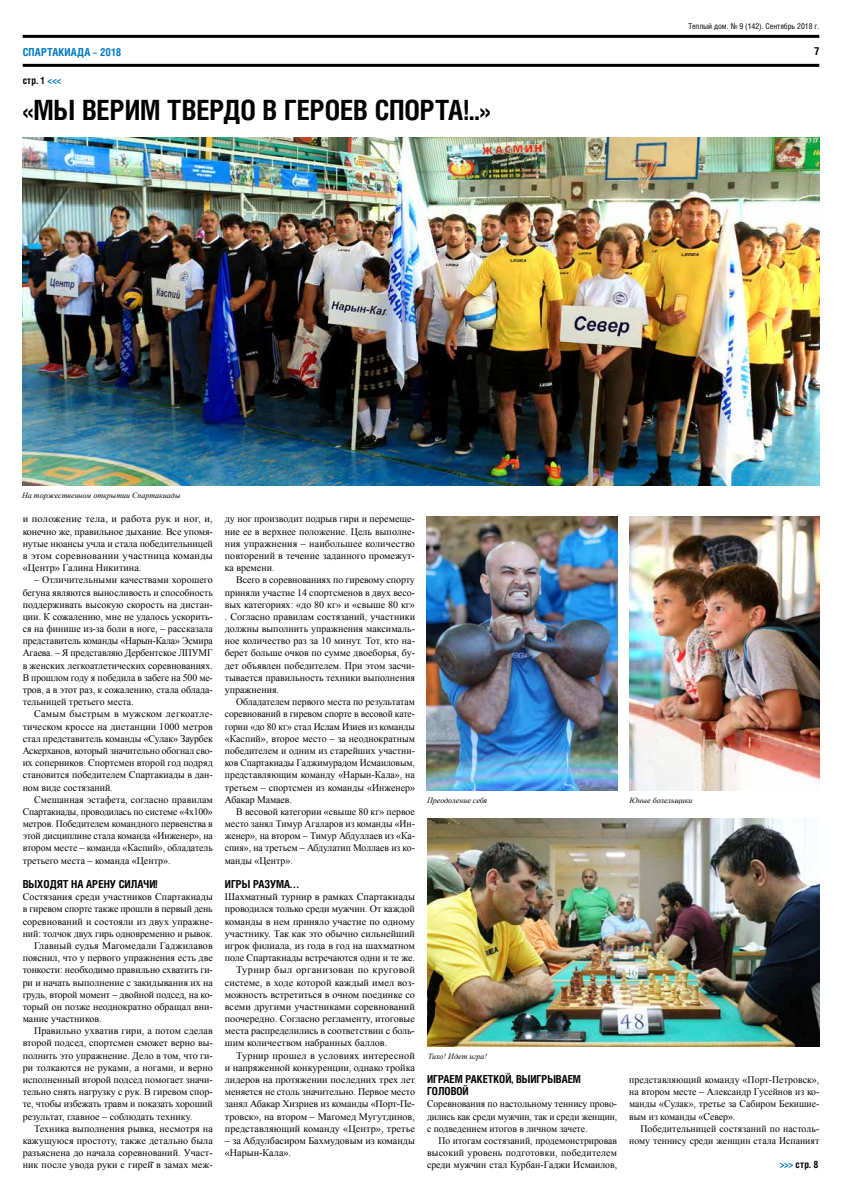
<style>
.page{position:relative;width:842px;height:1191px;background:#fff}
.page>*{position:absolute;margin:0;border:0;box-sizing:border-box;transform-origin:0 0}
.t1{font:700 27.9px "Helios Cond";letter-spacing:-.005em;color:#000}
.t2{font:700 11px/12.2px "Helios Cond";color:#000}
.t3{font:700 11px "Helios Cond";letter-spacing:.015em;color:#0079c1}
.t4{font:10px/12.2px "Times New Roman";color:#000;text-align:justify}
.t5{font:10px/12.2px "Times New Roman";color:#000;text-align:justify;scale:1.04 1}
.t6{font:10px "Times New Roman";letter-spacing:.03em;color:#000;scale:1.04 1}
.t7{font:700 10px "Helios Cond";letter-spacing:.025em;color:#000}
.t8{font:italic 8px "Times New Roman";color:#000}
.t9{font:8px "Helios Cond";color:#000}
.s1{color:#0079c1}
</style>
<div class="page">
<hr style="left:23px;top:35px;width:796px;height:3px;background:#000">
<hr style="left:23px;top:64px;width:600px;height:3px;background:#000">
<hr style="left:623px;top:64px;width:196px;height:3px;background:#000">
<img style="left:22px;top:137px;width:797px;height:349px">
<img style="left:427px;top:517px;width:190px;height:273px">
<img style="left:629px;top:517px;width:190px;height:273px">
<img style="left:427px;top:819px;width:392px;height:228px">
<p class="t3" style="left:23px;top:45px;width:100px">СПАРТАКИАДА – 2018</p>
<p class="t7" style="left:23px;top:74px;width:40px">стр. 1 <span class="s1">&lt;&lt;&lt;</span></p>
<h1 class="t1" style="left:23px;top:93px;width:469px">«МЫ ВЕРИМ ТВЕРДО В ГЕРОЕВ СПОРТА!..»</h1>
<p class="t8" style="left:22px;top:490px;width:160px">На торжественном открытии Спартакиады</p>
<p class="t9" style="left:689px;top:21px;width:132px">Теплый дом. № 9 (142). Сентябрь 2018 г.</p>
<p class="t2" style="left:814px;top:45px;width:7px">7</p>
<p class="t5" style="left:23px;top:513px;width:184px">и положение тела, и работа рук и ног, и, конечно же, правильное дыхание. Все упомя&shy;нутые нюансы учла и стала победительницей в этом соревновании участница команды «Центр» Галина Никитина.</p>
<p class="t4" style="left:23px;top:573px;width:192px;text-indent:11px">– Отличительными качествами хорошего бегуна являются выносливость и способность поддерживать высокую скорость на дистан&shy;ции. К сожалению, мне не удалось ускорить&shy;ся на финише из-за боли в ноге, – рассказала представитель команды «Нарын-Кала» Эсмира Агаева. – Я представляю Дербентское ЛПУМГ в женских легкоатлетических соревнованиях.<br>В прошлом году я победила в забеге на 500 ме&shy;тров, а в этот раз, к сожалению, стала облада&shy;тельницей третьего места.</p>
<p class="t4" style="left:23px;top:708px;width:192px;text-indent:11px">Самым быстрым в мужском легкоатле&shy;тическом кроссе на дистанции 1000 метров стал представитель команды «Сулак» Заурбек Аскерханов, который значительно обогнал сво&shy;их соперников. Спортсмен второй год подряд становится победителем Спартакиады в дан&shy;ном виде состязаний.</p>
<p class="t4" style="left:23px;top:793px;width:192px;text-indent:11px">Смешанная эстафета, согласно правилам Спартакиады, проводилась по системе «4х100» метров. Победителем командного первенства в этой дисциплине стала команда «Инженер», на втором месте – команда «Каспий», обладатель третьего места – команда «Центр».</p>
<p class="t2" style="left:23px;top:877px;width:137px">ВЫХОДЯТ НА АРЕНУ СИЛАЧИ!</p>
<p class="t4" style="left:23px;top:890px;width:192px">Состязания среди участников Спартакиады</p>
<p class="t4" style="left:23px;top:902px;width:192px">в гиревом спорте также прошли в первый день</p>
<p class="t4" style="left:23px;top:915px;width:192px">соревнований и состояли из двух упражне-</p>
<p class="t4" style="left:23px;top:927px;width:192px">ний: толчок двух гирь одновременно и рывок.</p>
<p class="t4" style="left:34px;top:939px;width:180px">Главный судья Магомедали Гаджилавов</p>
<p class="t4" style="left:23px;top:951px;width:192px">пояснил, что у первого упражнения есть две</p>
<p class="t4" style="left:23px;top:963px;width:192px">тонкости: необходимо правильно схватить ги-</p>
<p class="t4" style="left:23px;top:976px;width:192px">ри и начать выполнение с закидывания их на</p>
<p class="t4" style="left:23px;top:988px;width:192px">грудь, второй момент – двойной подсед, на ко-</p>
<p class="t4" style="left:23px;top:1000px;width:192px">торый он позже неоднократно обращал вни-</p>
<p class="t4" style="left:23px;top:1012px;width:80px">мание участников.</p>
<p class="t4" style="left:34px;top:1024px;width:180px">Правильно ухватив гири, а потом сделав</p>
<p class="t4" style="left:23px;top:1036px;width:192px">второй подсед, спортсмен сможет верно вы-</p>
<p class="t4" style="left:23px;top:1049px;width:192px">полнить это упражнение. Дело в том, что ги-</p>
<p class="t4" style="left:23px;top:1061px;width:192px">ри толкаются не руками, а ногами, и верно</p>
<p class="t4" style="left:23px;top:1073px;width:192px">исполненный второй подсед помогает значи-</p>
<p class="t4" style="left:23px;top:1085px;width:192px">тельно снять нагрузку с рук. В гиревом спор-</p>
<p class="t4" style="left:23px;top:1097px;width:192px">те, чтобы избежать травм и показать хороший</p>
<p class="t4" style="left:23px;top:1110px;width:171px">результат, главное – соблюдать технику.</p>
<p class="t4" style="left:34px;top:1122px;width:180px">Техника выполнения рывка, несмотря на</p>
<p class="t4" style="left:23px;top:1134px;width:192px">кажущуюся простоту, также детально была</p>
<p class="t4" style="left:23px;top:1146px;width:192px">разъяснена до начала соревнований. Участ-</p>
<p class="t4" style="left:23px;top:1158px;width:192px">ник после увода руки с гирей̆в замах меж-</p>
<p class="t4" style="left:225px;top:513px;width:192px">ду ног производит подрыв гири и перемеще&shy;ние ее в верхнее положение. Цель выполне&shy;ния упражнения – наибольшее количество повторений в течение заданного промежут&shy;ка времени.</p>
<p class="t4" style="left:225px;top:573px;width:192px;text-indent:11px">Всего в соревнованиях по гиревому спорту приняли участие 14 спортсменов в двух весо&shy;вых категориях: «до 80 кг» и «свыше 80 кг» . Согласно правилам состязаний, участники должны выполнить упражнения максималь&shy;ное количество раз за 10 минут. Тот, кто на&shy;берет больше очков по сумме двоеборья, бу&shy;дет объявлен победителем. При этом засчи&shy;тывается правильность техники выполнения упражнения.</p>
<p class="t4" style="left:225px;top:695px;width:192px;text-indent:11px">Обладателем первого места по результатам соревнований в гиревом спорте в весовой кате&shy;гории «до 80 кг» стал Ислам Изиев из команды «Каспий», второе место – за неоднократным победителем и одним из старейших участни&shy;ков Спартакиады Гаджимурадом Исмаиловым, представляющим команду «Нарын-Кала», на третьем – спортсмен из команды «Инженер» Абакар Мамаев.</p>
<p class="t4" style="left:225px;top:805px;width:192px;text-indent:11px">В весовой категории «свыше 80 кг» первое место занял Тимур Агаларов из команды «Ин&shy;женер», на втором – Тимур Абдуллаев из «Ка&shy;спия», на третьем – Абдулатип Моллаев из ко&shy;манды «Центр».</p>
<p class="t2" style="left:225px;top:877px;width:76px">ИГРЫ РАЗУМА…</p>
<p class="t4" style="left:225px;top:890px;width:192px">Шахматный турнир в рамках Спартакиады</p>
<p class="t4" style="left:225px;top:902px;width:192px">проводился только среди мужчин. От каждой</p>
<p class="t4" style="left:225px;top:915px;width:192px">команды в нем приняло участие по одному</p>
<p class="t4" style="left:225px;top:927px;width:192px">участнику. Так как это обычно сильнейший</p>
<p class="t4" style="left:225px;top:939px;width:192px">игрок филиала, из года в год на шахматном</p>
<p class="t4" style="left:225px;top:951px;width:192px">поле Спартакиады встречаются одни и те же.</p>
<p class="t6" style="left:236px;top:963px;width:173px">Турнир был организован по круговой</p>
<p class="t4" style="left:225px;top:976px;width:192px">системе, в ходе которой каждый имел воз-</p>
<p class="t4" style="left:225px;top:988px;width:192px">можность встретиться в очном поединке со</p>
<p class="t4" style="left:225px;top:1000px;width:192px">всеми другими участниками соревнований</p>
<p class="t4" style="left:225px;top:1012px;width:192px">поочередно. Согласно регламенту, итоговые</p>
<p class="t4" style="left:225px;top:1024px;width:192px">места распределились в соответствии с боль-</p>
<p class="t4" style="left:225px;top:1036px;width:164px">шим количеством набранных баллов.</p>
<p class="t4" style="left:236px;top:1049px;width:180px">Турнир прошел в условиях интересной</p>
<p class="t4" style="left:225px;top:1061px;width:192px">и напряженной конкуренции, однако тройка</p>
<p class="t4" style="left:225px;top:1073px;width:192px">лидеров на протяжении последних трех лет</p>
<p class="t4" style="left:225px;top:1085px;width:192px">меняется не столь значительно. Первое место</p>
<p class="t4" style="left:225px;top:1097px;width:192px">занял Абакар Хизриев из команды «Порт-Пе-</p>
<p class="t4" style="left:225px;top:1110px;width:192px">тровск», на втором – Магомед Мугутдинов,</p>
<p class="t4" style="left:225px;top:1122px;width:192px">представляющий команду «Центр», третье</p>
<p class="t4" style="left:225px;top:1134px;width:192px">– за Абдулбасиром Бахмудовым из команды «Нарын-Кала».</p>
<p class="t8" style="left:427px;top:794px;width:62px">Преодоление себя</p>
<p class="t8" style="left:630px;top:794px;width:64px">Юные болельщики</p>
<p class="t8" style="left:428px;top:1050px;width:61px">Тихо! Идет игра!</p>
<p class="t2" style="left:427px;top:1072px;width:155px">ИГРАЕМ РАКЕТКОЙ, ВЫИГРЫВАЕМ<br>ГОЛОВОЙ</p>
<p class="t4" style="left:427px;top:1097px;width:192px">Соревнования по настольному теннису прово&shy;дились как среди мужчин, так и среди женщин, с подведением итогов в личном зачете.</p>
<p class="t4" style="left:427px;top:1134px;width:192px;text-indent:11px">По итогам состязаний, продемонстрировав высокий уровень подготовки, победителем среди мужчин стал Курбан-Гаджи Исмаилов,</p>
<p class="t4" style="left:629px;top:1073px;width:192px">представляющий команду «Порт-Петровск», на втором месте – Александр Гусейнов из ко&shy;манды «Сулак», третье за Сабиром Бекишие&shy;вым из команды «Север».</p>
<p class="t4" style="left:629px;top:1122px;width:192px;text-align:right">Победительницей состязаний по настоль&shy;ному теннису среди женщин стала Испаният</p>
<p class="t7" style="left:780px;top:1158px;width:40px"><span class="s1">&gt;&gt;&gt;</span> стр. 8</p>
</div>
